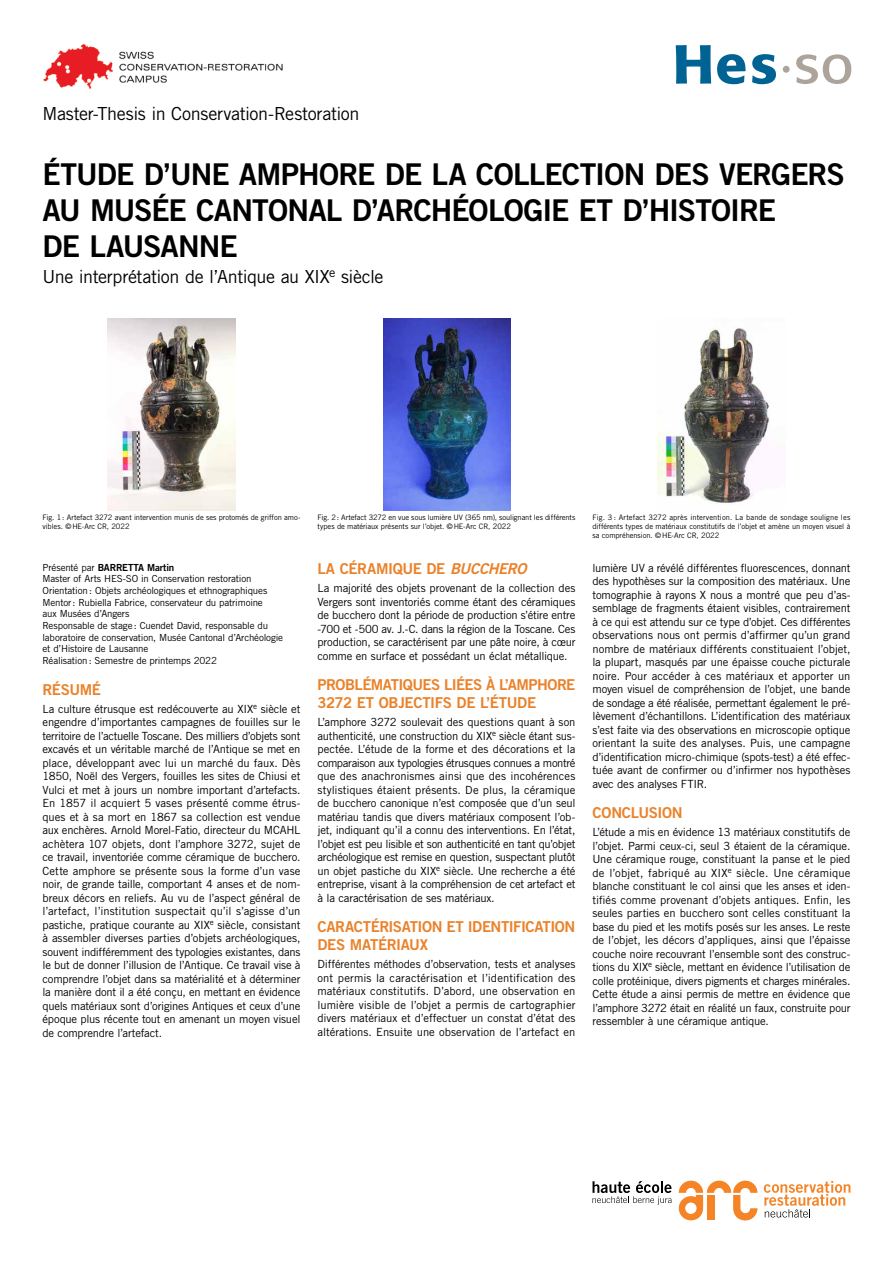
<style>
.page{position:relative;width:893px;height:1263px;background:#fff}
.page>*{position:absolute;margin:0;border:0;box-sizing:border-box;transform-origin:0 0}
.t1{font:30px/36px "Trade Gothic LT Std Bd 2";letter-spacing:-.03em;color:#000}
.t2{font:18px "Trade Gothic LT Std";letter-spacing:-.02em;color:#000}
.t3{font:15px/18px "Trade Gothic LT Std Bd 2";letter-spacing:-.03em;color:#ea822a}
.t4{font:11.25px/13.5px "Trade Gothic LT Std";letter-spacing:-.015em;color:#000;text-align:justify}
.t5{font:9.75px/11.7px "Trade Gothic LT Std";letter-spacing:-.015em;color:#000}
.t6{font:9.75px "Trade Gothic LT Std Bd 2";letter-spacing:-.015em;color:#000}
.t7{font:7.5px/9px "Trade Gothic LT Std";letter-spacing:-.01em;color:#000}
.s1{font-family:"Trade Gothic LT Std"}
.s2{font-style:italic}
</style>
<div class="page">
<svg style="left:679px;top:1180px;width:78px;height:40px"></svg>
<svg style="left:592px;top:1181px;width:79px;height:23px"></svg>
<svg style="left:764px;top:1181px;width:86px;height:36px"></svg>
<img style="left:43px;top:43px;width:240px;height:46px">
<svg style="left:796px;top:54px;width:55px;height:30px"></svg>
<div style="left:783px;top:66px;width:7px;height:7px;background:#aca39b;border-radius:50%"></div>
<svg style="left:676px;top:45px;width:35px;height:39px"></svg>
<svg style="left:717px;top:54px;width:29px;height:30px"></svg>
<svg style="left:752px;top:54px;width:24px;height:30px"></svg>
<img style="left:383px;top:319px;width:128px;height:191px">
<img style="left:108px;top:319px;width:127px;height:191px">
<img style="left:658px;top:327px;width:112px;height:176px">
<h2 class="t2" style="left:43px;top:103px;width:319px">Master-Thesis in Conservation-Restoration</h2>
<h1 class="t1" style="left:43px;top:156px;width:804px">ÉTUDE D’UNE AMPHORE DE LA COLLECTION DES VERGERS<br>AU MUSÉE CANTONAL D’ARCHÉOLOGIE ET D’HISTOIRE<br>DE LAUSANNE</h1>
<h2 class="t2" style="left:43px;top:266px;width:343px">Une interprétation de l’Antique au XIX<sup>e</sup> siècle</h2>
<p class="t7" style="left:43px;top:513px;width:259px">Fig. 1: Artefact 3272 avant intervention munis de ses protomés de griffon amo&shy;vibles. ©HE-Arc CR, 2022</p>
<p class="t7" style="left:317px;top:513px;width:259px">Fig. 2: Artefact 3272 en vue sous lumière UV (365 nm), soulignant les différents types de matériaux présents sur l’objet. ©HE-Arc CR, 2022</p>
<p class="t7" style="left:592px;top:513px;width:259px;text-align:justify">Fig. 3 : Artefact 3272 après intervention. La bande de sondage souligne les différents types de matériaux constitutifs de l’objet et amène un moyen visuel à sa compréhension. ©HE-Arc CR, 2022</p>
<p class="t6" style="left:43px;top:561px;width:133px"><span class="s1">Présenté par</span> BARRETTA Martin</p>
<p class="t5" style="left:43px;top:573px;width:242px">Master of Arts HES-SO in Conservation restoration Orientation: Objets archéologiques et ethnographiques Mentor: Rubiella Fabrice, conservateur du patrimoine<br>aux Musées d’Angers<br>Responsable de stage : Cuendet David, responsable du laboratoire de conservation, Musée Cantonal d’Archéologie et d’Histoire de Lausanne<br>Réalisation: Semestre de printemps 2022</p>
<h3 class="t3" style="left:43px;top:680px;width:60px">RÉSUMÉ</h3>
<p class="t4" style="left:43px;top:702px;width:259px">La culture étrusque est redécouverte au XIX<sup>e</sup> siècle et engendre d’importantes campagnes de fouilles sur le territoire de l’actuelle Toscane. Des milliers d’objets sont excavés et un véritable marché de l’Antique se met en place, développant avec lui un marché du faux. Dès 1850, Noël des Vergers, fouilles les sites de Chiusi et Vulci et met à jours un nombre important d’artefacts.<br>En 1857 il acquiert 5 vases présenté comme étrus&shy;ques et à sa mort en 1867 sa collection est vendue aux enchères. Arnold Morel-Fatio, directeur du MCAHL achètera 107 objets, dont l’amphore 3272, sujet de ce travail, inventoriée comme céramique de bucchero.<br>Cette amphore se présente sous la forme d’un vase noir, de grande taille, comportant 4 anses et de nom&shy;breux décors en reliefs. Au vu de l’aspect général de l’artefact, l’institution suspectait qu’il s’agisse d’un pastiche, pratique courante au XIX<sup>e</sup> siècle, consistant à assembler diverses parties d’objets archéologiques, souvent indifféremment des typologies existantes, dans le but de donner l’illusion de l’Antique. Ce travail vise à comprendre l’objet dans sa matérialité et à déterminer la manière dont il a été conçu, en mettant en évidence quels matériaux sont d’origines Antiques et ceux d’une époque plus récente tout en amenant un moyen visuel de comprendre l’artefact.</p>
<h3 class="t3" style="left:317px;top:560px;width:215px">LA CÉRAMIQUE DE <span class="s2">BUCCHERO</span></h3>
<p class="t4" style="left:317px;top:581px;width:259px">La majorité des objets provenant de la collection des Vergers sont inventoriés comme étant des céramiques de bucchero dont la période de production s’étire entre -700 et -500 av. J.-C. dans la région de la Toscane. Ces production, se caractérisent par une pâte noire, à cœur comme en surface et possédant un éclat métallique.</p>
<h3 class="t3" style="left:317px;top:676px;width:259px">PROBLÉMATIQUES LIÉES À L’AMPHORE<br>3272 ET OBJECTIFS DE L’ÉTUDE</h3>
<p class="t4" style="left:317px;top:715px;width:259px">L’amphore 3272 soulevait des questions quant à son authenticité, une construction du XIX<sup>e</sup> siècle étant sus&shy;pectée. L’étude de la forme et des décorations et la comparaison aux typologies étrusques connues a montré que des anachronismes ainsi que des incohérences stylistiques étaient présents. De plus, la céramique de bucchero canonique n’est composée que d’un seul matériau tandis que divers matériaux composent l’ob&shy;jet, indiquant qu’il a connu des interventions. En l’état, l’objet est peu lisible et son authenticité en tant qu’objet archéologique est remise en question, suspectant plutôt un objet pastiche du XIX<sup>e</sup> siècle. Une recherche a été entreprise, visant à la compréhension de cet artefact et à la caractérisation de ses matériaux.</p>
<h3 class="t3" style="left:317px;top:918px;width:259px">CARACTÉRISATION ET IDENTIFICATION<br>DES MATÉRIAUX</h3>
<p class="t4" style="left:317px;top:957px;width:259px">Différentes méthodes d’observation, tests et analyses ont permis la caractérisation et l’identification des matériaux constitutifs. D’abord, une observation en lumière visible de l’objet a permis de cartographier divers matériaux et d’effectuer un constat d’état des altérations. Ensuite une observation de l’artefact en</p>
<p class="t4" style="left:592px;top:561px;width:259px">lumière UV a révélé différentes fluorescences, donnant des hypothèses sur la composition des matériaux. Une tomographie à rayons X nous a montré que peu d’as&shy;semblage de fragments étaient visibles, contrairement à ce qui est attendu sur ce type d’objet. Ces différentes observations nous ont permis d’affirmer qu’un grand nombre de matériaux différents constituaient l’objet, la plupart, masqués par une épaisse couche picturale noire. Pour accéder à ces matériaux et apporter un moyen visuel de compréhension de l’objet, une bande de sondage a été réalisée, permettant également le pré&shy;lèvement d’échantillons. L’identification des matériaux s’est faite via des observations en microscopie optique orientant la suite des analyses. Puis, une campagne d’identification micro-chimique (spots-test) a été effec&shy;tuée avant de confirmer ou d’infirmer nos hypothèses avec des analyses FTIR.</p>
<h3 class="t3" style="left:592px;top:804px;width:92px">CONCLUSION</h3>
<p class="t4" style="left:592px;top:825px;width:259px">L’étude a mis en évidence 13 matériaux constitutifs de l’objet. Parmi ceux-ci, seul 3 étaient de la céramique.<br>Une céramique rouge, constituant la panse et le pied de l’objet, fabriqué au XIX<sup>e</sup> siècle. Une céramique blanche constituant le col ainsi que les anses et iden&shy;tifiés comme provenant d’objets antiques. Enfin, les seules parties en bucchero sont celles constituant la base du pied et les motifs posés sur les anses. Le reste de l’objet, les décors d’appliques, ainsi que l’épaisse couche noire recouvrant l’ensemble sont des construc&shy;tions du XIX<sup>e</sup> siècle, mettant en évidence l’utilisation de colle protéinique, divers pigments et charges minérales.<br>Cette étude a ainsi permis de mettre en évidence que l’amphore 3272 était en réalité un faux, construite pour ressembler à une céramique antique.</p>
</div>
